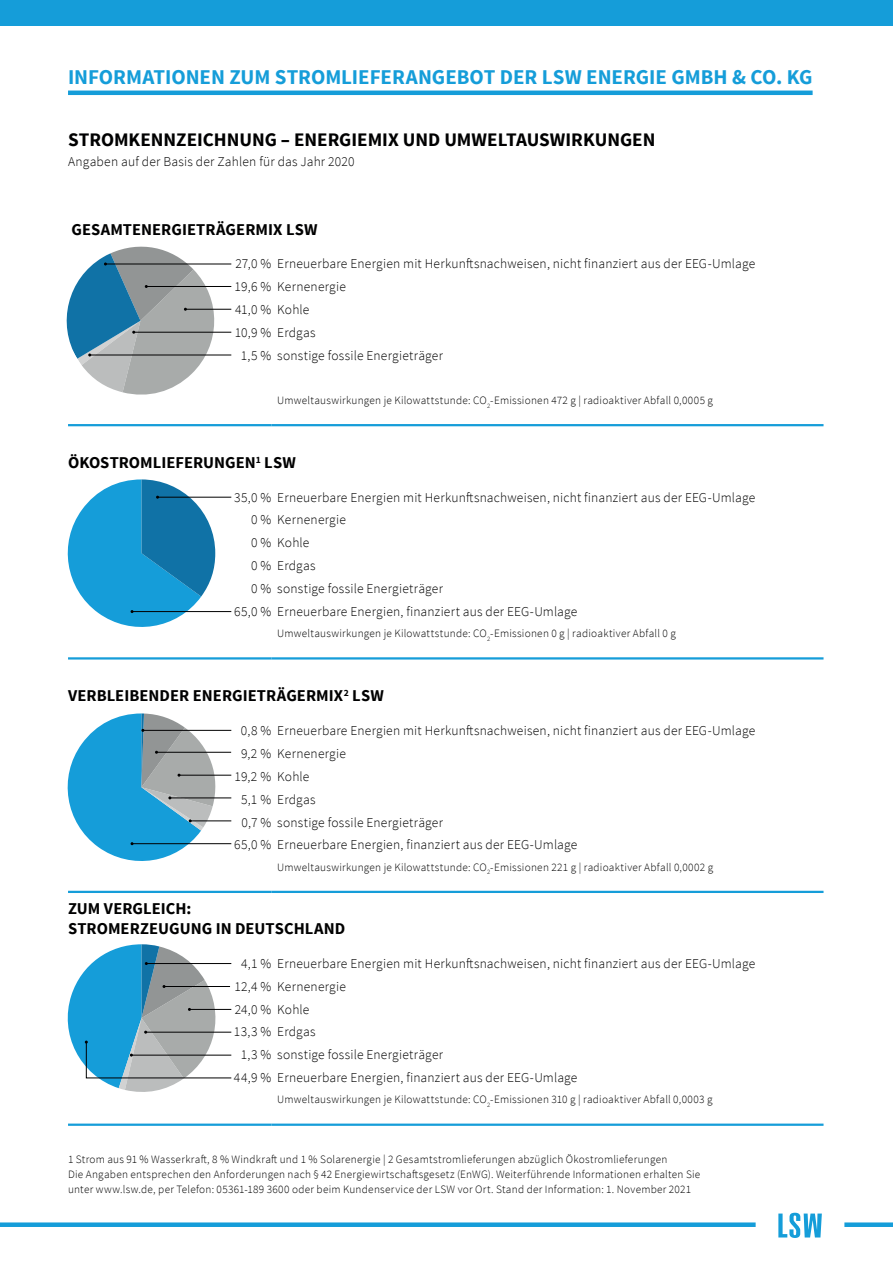
<style>
.page{position:relative;width:893px;height:1263px;background:#fff}
.page>*{position:absolute;margin:0;border:0;box-sizing:border-box;transform-origin:0 0}
.t1{font:700 21px "Source Sans Pro";color:#159dd9}
.t2{font:700 19.2px "Source Sans Pro";color:#000001}
.t3{font:700 16.5px "Source Sans Pro";letter-spacing:.005em;color:#000001}
.t4{font:300 13.5px "Source Sans Pro";letter-spacing:.015em;color:#000001}
.t5{font:300 11.25px/15px "Source Sans Pro";letter-spacing:.02em;color:#000001}
</style>
<div class="page">
<hr style="left:68px;top:424px;width:203px;height:2px;background:#159dd9">
<hr style="left:271px;top:424px;width:552px;height:2px;background:#159dd9">
<div style="left:844px;top:1222px;width:49px;height:5px;background:#159dd9"></div>
<div style="left:0;top:1222px;width:756px;height:5px;background:#159dd9"></div>
<svg style="left:778px;top:1213px;width:44px;height:25px"></svg>
<hr style="left:68px;top:891px;width:203px;height:2px;background:#159dd9">
<hr style="left:271px;top:891px;width:552px;height:2px;background:#159dd9">
<hr style="left:143px;top:730px;width:88px;height:1px;background:#000001">
<hr style="left:156px;top:752px;width:75px;height:1px;background:#000001">
<hr style="left:179px;top:775px;width:52px;height:1px;background:#000001">
<hr style="left:170px;top:797px;width:61px;height:1px;background:#000001">
<hr style="left:190px;top:820px;width:41px;height:1px;background:#000001">
<hr style="left:132px;top:843px;width:99px;height:1px;background:#000001">
<svg style="left:67px;top:713px;width:154px;height:148px"></svg>
<hr style="left:68px;top:1123px;width:203px;height:3px;background:#159dd9">
<hr style="left:271px;top:1123px;width:552px;height:3px;background:#159dd9">
<svg style="left:67px;top:944px;width:165px;height:148px"></svg>
<hr style="left:68px;top:657px;width:203px;height:2px;background:#159dd9">
<hr style="left:271px;top:657px;width:552px;height:2px;background:#159dd9">
<hr style="left:158px;top:497px;width:73px;height:1px;background:#000001">
<hr style="left:132px;top:611px;width:99px;height:1px;background:#000001">
<svg style="left:67px;top:479px;width:148px;height:148px"></svg>
<svg style="left:66px;top:246px;width:166px;height:149px"></svg>
<hr style="left:68px;top:91px;width:745px;height:4px;background:#159dd9">
<div style="left:0;top:0;width:893px;height:25px;background:#159dd9"></div>
<h1 class="t1" style="left:68px;top:63px;width:746px">INFORMATIONEN ZUM STROMLIEFERANGEBOT DER LSW ENERGIE GMBH &amp; CO. KG</h1>
<h2 class="t2" style="left:68px;top:127px;width:589px">STROMKENNZEICHNUNG – ENERGIEMIX UND UMWELTAUSWIRKUNGEN</h2>
<p class="t4" style="left:68px;top:153px;width:288px">Angaben auf der Basis der Zahlen für das Jahr 2020</p>
<p class="t3" style="left:71px;top:219px;width:248px">GESAMTENERGIETRÄGERMIX LSW</p>
<p class="t4" style="left:235px;top:256px;width:521px">27,0 % Erneuerbare Energien mit Herkunftsnachweisen, nicht finanziert aus der EEG-Umlage</p>
<p class="t4" style="left:235px;top:278px;width:113px">19,6 % Kernenergie</p>
<p class="t4" style="left:235px;top:301px;width:76px">41,0 % Kohle</p>
<p class="t4" style="left:235px;top:324px;width:82px">10,9 % Erdgas</p>
<p class="t4" style="left:241px;top:347px;width:204px">1,5 % sonstige fossile Energieträger</p>
<p class="t5" style="left:277px;top:393px;width:437px">Umweltauswirkungen je Kilowattstunde: CO<sub>2</sub>-Emissionen 472 g | radioaktiver Abfall 0,0005 g</p>
<p class="t3" style="left:68px;top:452px;width:229px">ÖKOSTROMLIEFERUNGEN<sup>1</sup> LSW</p>
<p class="t4" style="left:234px;top:489px;width:523px">35,0 % Erneuerbare Energien mit Herkunftsnachweisen, nicht finanziert aus der EEG-Umlage</p>
<p class="t4" style="left:251px;top:512px;width:96px">0 % Kernenergie</p>
<p class="t4" style="left:251px;top:535px;width:60px">0 % Kohle</p>
<p class="t4" style="left:251px;top:557px;width:66px">0 % Erdgas</p>
<p class="t4" style="left:251px;top:580px;width:194px">0 % sonstige fossile Energieträger</p>
<p class="t4" style="left:234px;top:603px;width:345px">65,0 % Erneuerbare Energien, finanziert aus der EEG-Umlage</p>
<p class="t5" style="left:277px;top:626px;width:400px">Umweltauswirkungen je Kilowattstunde: CO<sub>2</sub>-Emissionen 0 g | radioaktiver Abfall 0 g</p>
<p class="t3" style="left:68px;top:685px;width:317px">VERBLEIBENDER ENERGIETRÄGERMIX<sup>2</sup> LSW</p>
<p class="t4" style="left:241px;top:722px;width:516px">0,8 % Erneuerbare Energien mit Herkunftsnachweisen, nicht finanziert aus der EEG-Umlage</p>
<p class="t4" style="left:241px;top:745px;width:106px">9,2 % Kernenergie</p>
<p class="t4" style="left:234px;top:768px;width:77px">19,2 % Kohle</p>
<p class="t4" style="left:241px;top:791px;width:76px">5,1 % Erdgas</p>
<p class="t4" style="left:242px;top:814px;width:203px">0,7 % sonstige fossile Energieträger</p>
<p class="t4" style="left:234px;top:837px;width:345px">65,0 % Erneuerbare Energien, finanziert aus der EEG-Umlage</p>
<p class="t5" style="left:277px;top:859px;width:437px">Umweltauswirkungen je Kilowattstunde: CO<sub>2</sub>-Emissionen 221 g | radioaktiver Abfall 0,0002 g</p>
<p class="t3" style="left:68px;top:898px;width:125px">ZUM VERGLEICH:</p>
<p class="t3" style="left:68px;top:918px;width:279px">STROMERZEUGUNG IN DEUTSCHLAND</p>
<p class="t4" style="left:241px;top:955px;width:515px">4,1 % Erneuerbare Energien mit Herkunftsnachweisen, nicht finanziert aus der EEG-Umlage</p>
<p class="t4" style="left:234px;top:978px;width:113px">12,4 % Kernenergie</p>
<p class="t4" style="left:235px;top:1001px;width:76px">24,0 % Kohle</p>
<p class="t4" style="left:234px;top:1024px;width:83px">13,3 % Erdgas</p>
<p class="t4" style="left:241px;top:1047px;width:204px">1,3 % sonstige fossile Energieträger</p>
<p class="t4" style="left:234px;top:1069px;width:345px">44,9 % Erneuerbare Energien, finanziert aus der EEG-Umlage</p>
<p class="t5" style="left:277px;top:1092px;width:437px">Umweltauswirkungen je Kilowattstunde: CO<sub>2</sub>-Emissionen 310 g | radioaktiver Abfall 0,0003 g</p>
<p class="t5" style="left:68px;top:1152px;width:634px">1 Strom aus 91 % Wasserkraft, 8 % Windkraft und 1 % Solarenergie | 2 Gesamtstromlieferungen abzüglich Ökostromlieferungen<br>Die Angaben entsprechen den Anforderungen nach § 42 Energiewirtschaftsgesetz (EnWG). Weiterführende Informationen erhalten Sie unter www.lsw.de, per Telefon: 05361-189 3600 oder beim Kundenservice der LSW vor Ort. Stand der Information: 1. November 2021</p>
</div>
